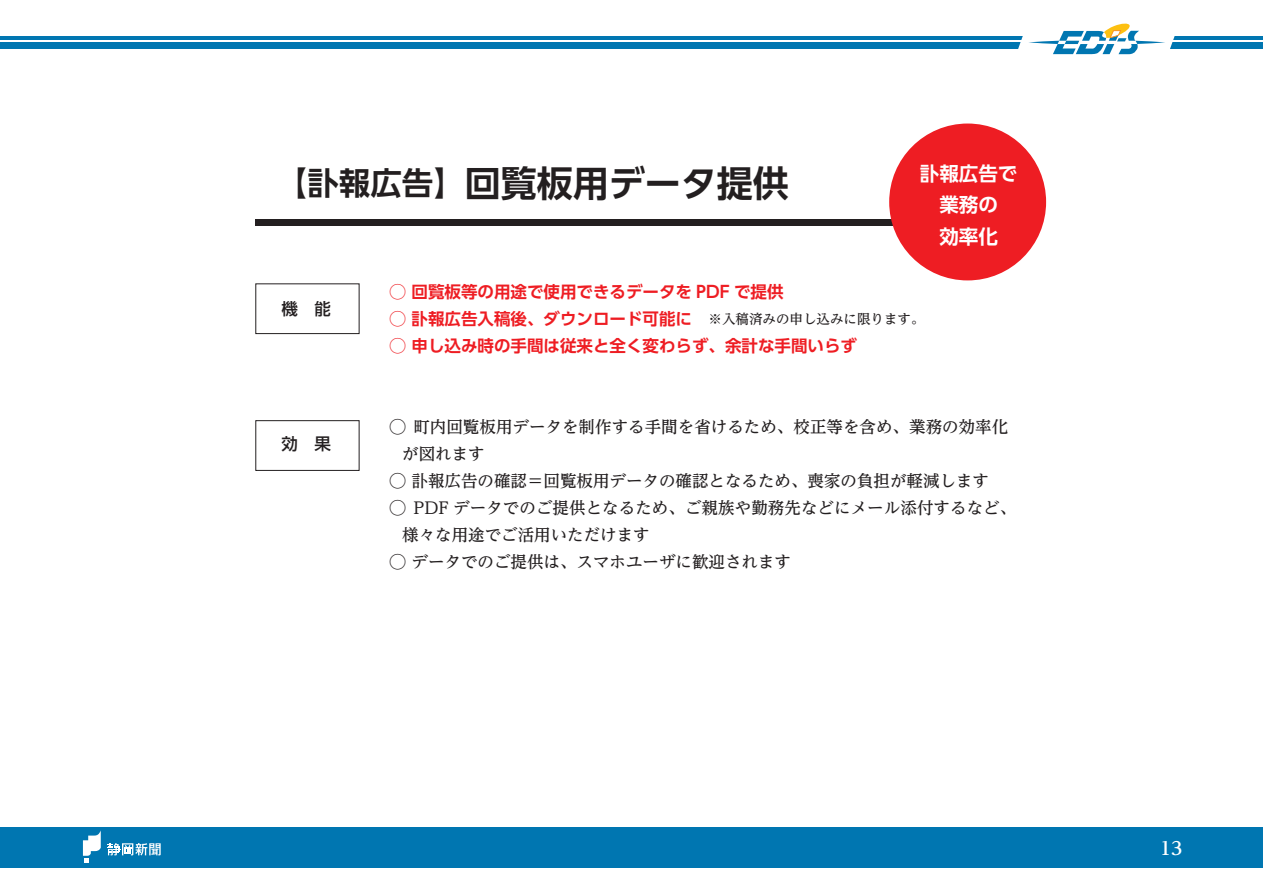
<style>
.page{position:relative;width:1263px;height:893px;background:#fff}
.page>*{position:absolute;margin:0;border:0;box-sizing:border-box;transform-origin:0 0}
.t1{font:700 36px "UD Shin Go Pro De";color:#231f20}
.t2{font:700 31.5px "UD Shin Go Pro De";color:#231f20}
.t3{font:700 19.5px/31.5px "UD Shin Go Pro De";color:#fff;text-align:center}
.t4{font:700 18px "UD Reimin Pro";color:#fff}
.t5{font:500 16.5px "UD Reimin Pro";color:#231f20}
.t6{font:700 16.5px/27px "UD Shin Go Pro De";color:#ee1d23}
.t7{font:500 16.5px "UD Shin Go Pro";color:#231f20}
.t8{font:500 13.5px "UD Reimin Pro";color:#231f20}
.s1{font-family:"UD Reimin Pro";font-weight:500;font-size:13.5px;color:#231f20}
</style>
<div class="page">
<div style="left:0;top:42px;width:1263px;height:6px;background:#0076b1"></div>
<hr style="left:0;top:37px;width:1263px;height:3px;background:#0076b1">
<svg style="left:970px;top:23px;width:207px;height:32px"></svg>
<div style="left:0;top:827px;width:1263px;height:41px;background:#0076b1"></div>
<svg style="left:83px;top:830px;width:18px;height:33px"></svg>
<svg style="left:107px;top:843px;width:54px;height:12px"></svg>
<div style="left:256px;top:284px;width:103px;height:50px;border:1px solid #231f20"></div>
<div style="left:256px;top:420px;width:103px;height:51px;border:1px solid #231f20"></div>
<div style="left:256px;top:219px;width:750px;height:7px;background:#231f20"></div>
<div style="left:889px;top:124px;width:157px;height:156px;background:#ee1d23;border-radius:50%"></div>
<h2 class="t2" style="left:276px;top:157px;width:190px">【訃報広告】</h2>
<h1 class="t1" style="left:465px;top:154px;width:325px">回覧板用データ提供</h1>
<p class="t3" style="left:920px;top:157px;width:99px">訃報広告で業務の<br>効率化</p>
<p class="t7" style="left:281px;top:296px;width:51px">機　能</p>
<p class="t7" style="left:281px;top:430px;width:51px">効　果</p>
<p class="t6" style="left:389px;top:278px;width:396px">◯ 回覧板等の用途で使用できるデータを PDF で提供</p>
<p class="t8" style="left:722px;top:308px;width:204px">入稿済みの申し込みに限ります。</p>
<p class="t6" style="left:389px;top:305px;width:469px">◯ 訃報広告入稿後、ダウンロード可能に　<span class="s1">※<br></span>◯ 申し込み時の手間は従来と全く変わらず、余計な手間いらず</p>
<p class="t5" style="left:389px;top:413px;width:620px">◯ 町内回覧板用データを制作する手間を省けるため、校正等を含め、業務の効率化</p>
<p class="t5" style="left:402px;top:440px;width:84px">が図れます</p>
<p class="t5" style="left:389px;top:467px;width:601px">◯ 訃報広告の確認＝回覧板用データの確認となるため、喪家の負担が軽減します</p>
<p class="t5" style="left:389px;top:494px;width:628px">◯ PDF データでのご提供となるため、ご親族や勤務先などにメール添付するなど、</p>
<p class="t5" style="left:402px;top:521px;width:249px">様々な用途でご活用いただけます</p>
<p class="t5" style="left:389px;top:548px;width:403px">◯ データでのご提供は、スマホユーザに歓迎されます</p>
<p class="t4" style="left:1160px;top:833px;width:24px">1 31</p>
</div>
